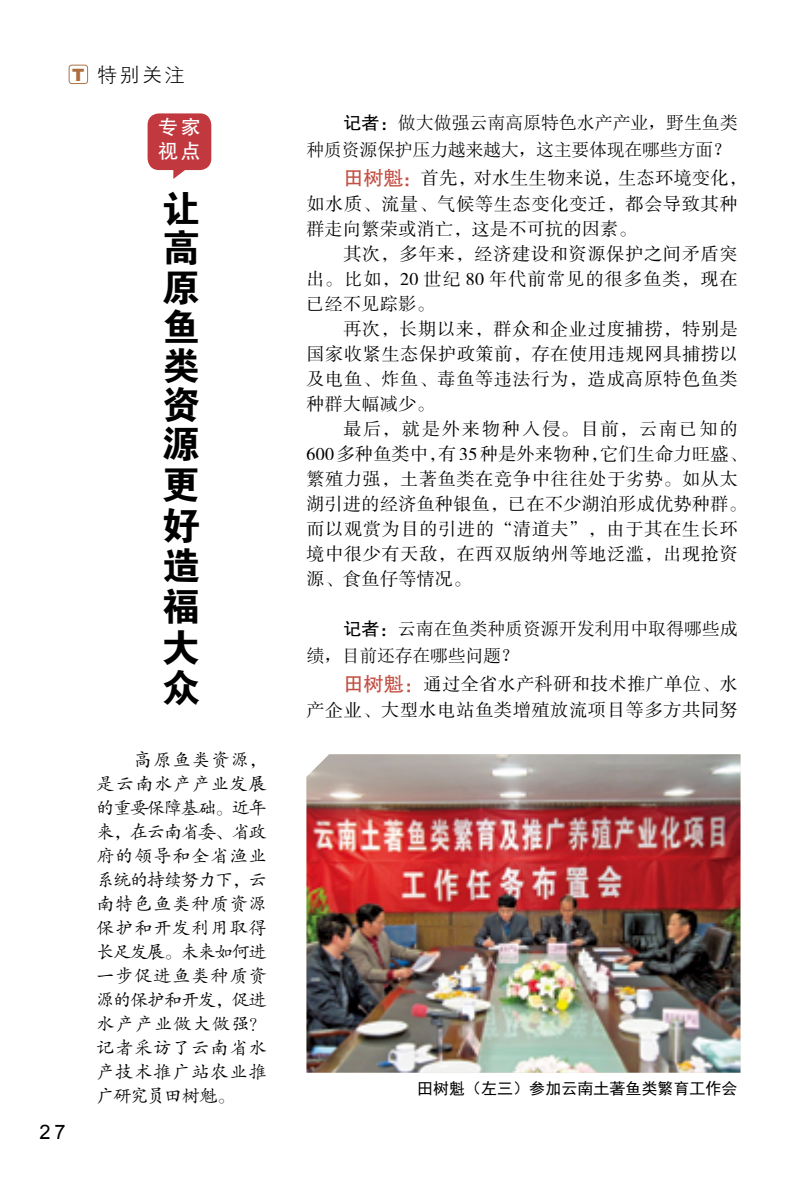
<style>
.page{position:relative;width:806px;height:1191px;background:#fff}
.page>*{position:absolute;margin:0;border:0;box-sizing:border-box;transform-origin:0 0}
.t1{font:38px/39.8px "FZDHTJW GB1 0";color:#000;text-align:justify}
.t2{font:20px "FZXH1 JW GB1 0";color:#000}
.t3{font:20px/24px "FZHTK GBK1 0";color:#fff}
.t4{font:20px "Arial";color:#000}
.t5{font:18px/25px "FZSSK GBK1 0";letter-spacing:.045em;color:#000;text-align:justify}
.t6{font:18px/24px "FZKTK GBK1 0";letter-spacing:.055em;color:#000;text-align:justify}
.t7{font:18px/27px "Sim Sun";letter-spacing:-.01em;color:#000}
.t8{font:18px/25.4px "FZSSK GBK1 0";letter-spacing:.02em;color:#000}
.t9{font:16px "Sim Hei";color:#000}
.s1{font-family:"Arial";font-weight:900;font-size:17px;color:#ac6c3d}
.s2{font-family:"FZHTK GBK1 0"}
.s3{font-family:"FZHTK GBK1 0";font-size:20px;color:#c34f43}
</style>
<div class="page">
<div style="left:69px;top:65px;width:19px;height:19px;border:1px solid #ad7447;border-radius:3px"></div>
<img style="left:306px;top:754px;width:434px;height:318px">
<svg style="left:147px;top:113px;width:64px;height:66px;background:#ca585d"></svg>
<svg style="left:416px;top:1070px;width:325px;height:3px"></svg>
<p class="t2" style="left:72px;top:64px;width:114px"><span class="s1">T</span> 特别关注</p>
<p class="t3" style="left:158px;top:115px;width:44px">专家视点</p>
<h1 class="t1" style="left:162px;top:190px;width:39px">让高原鱼类资源更好造福大众</h1>
<p class="t4" style="left:39px;top:1118px;width:28px">27</p>
<p class="t6" style="left:96px;top:747px;width:172px;text-indent:37px">高原鱼类资源，是云南水产产业发展的重要保障基础。近年来，在云南省委、省政府的领导和全省渔业系统的持续努力下，云南特色鱼类种质资源保护和开发利用取得长足发展。未来如何进一步促进鱼类种质资源的保护和开发，促进水产产业做大做强？记者采访了云南省水产技术推广站农业推广研究员田树魁。</p>
<p class="t7" style="left:306px;top:109px;width:432px;text-indent:37px"><span class="s2">记者：</span>做大做强云南高原特色水产产业，野生鱼类种质资源保护压力越来越大，这主要体现在哪些方面？</p>
<p class="t8" style="left:306px;top:166px;width:441px;text-indent:37px"><span class="s3">田树魁：</span>首先，对水生生物来说，生态环境变化，如水质、流量、气候等生态变化变迁，都会导致其种群走向繁荣或消亡，这是不可抗的因素。</p>
<p class="t5" style="left:306px;top:242px;width:432px;text-indent:37px">其次，多年来，经济建设和资源保护之间矛盾突出。比如，20 世纪 80 年代前常见的很多鱼类，现在已经不见踪影。</p>
<p class="t5" style="left:306px;top:317px;width:432px;text-indent:37px">再次，长期以来，群众和企业过度捕捞，特别是国家收紧生态保护政策前，存在使用违规网具捕捞以及电鱼、炸鱼、毒鱼等违法行为，造成高原特色鱼类种群大幅减少。</p>
<p class="t5" style="left:306px;top:417px;width:441px;text-align:left;text-indent:37px">最后，就是外来物种入侵。目前，云南已知的<br>600多种鱼类中，有 35种是外来物种，它们生命力旺盛、繁殖力强，土著鱼类在竞争中往往处于劣势。如从太湖引进的经济鱼种银鱼，已在不少湖泊形成优势种群。而以观赏为目的引进的“清道夫”，由于其在生长环境中很少有天敌，在西双版纳州等地泛滥，出现抢资源、食鱼仔等情况。</p>
<p class="t7" style="left:306px;top:615px;width:432px;text-indent:37px"><span class="s2">记者：</span>云南在鱼类种质资源开发利用中取得哪些成绩，目前还存在哪些问题？</p>
<p class="t5" style="left:306px;top:672px;width:432px;line-height:26px;text-align:right"><span class="s3">田树魁：</span>通过全省水产科研和技术推广单位、水<br>产企业、大型水电站鱼类增殖放流项目等多方共同努</p>
<p class="t9" style="left:417px;top:1080px;width:322px">田树魁（左三）参加云南土著鱼类繁育工作会</p>
</div>
